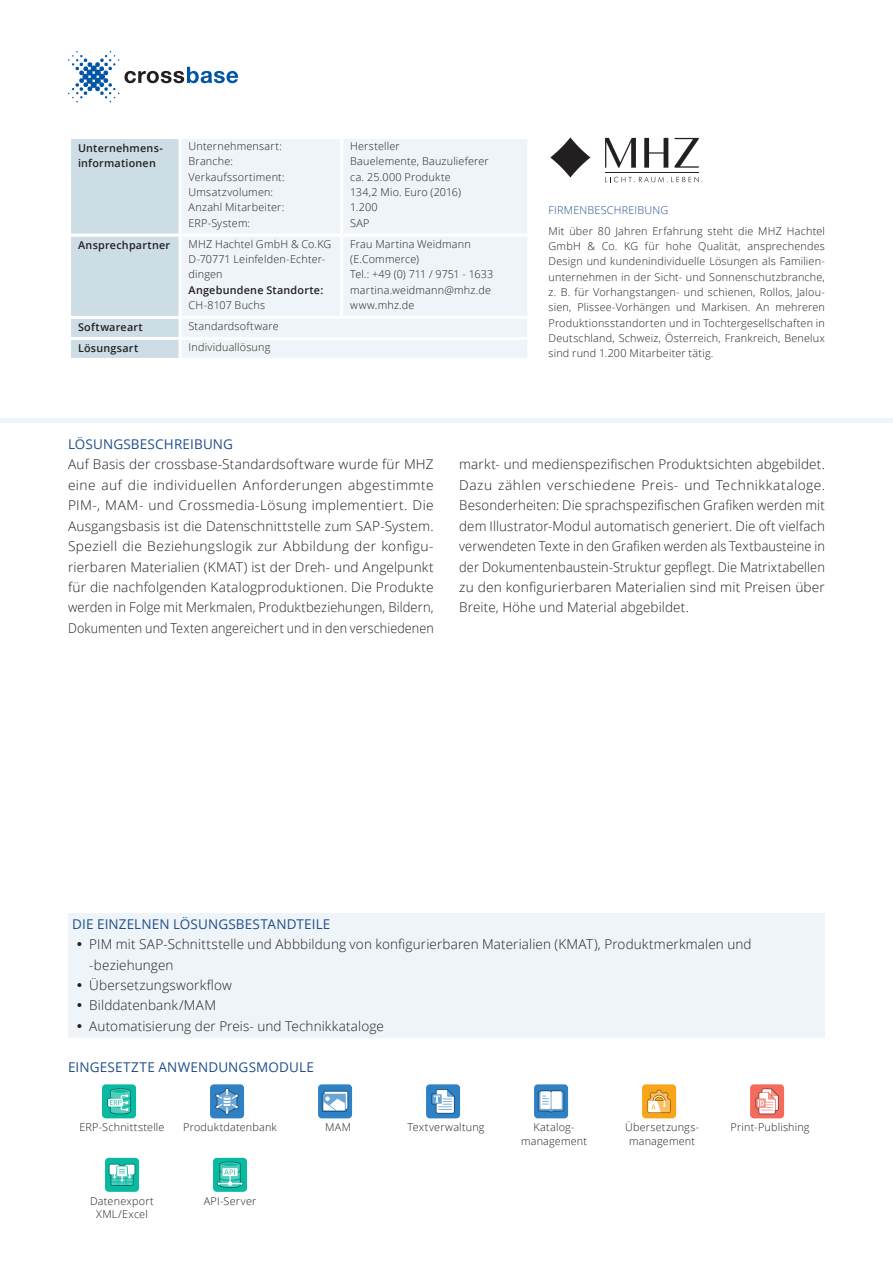
<style>
.page{position:relative;width:893px;height:1263px;background:#fff}
.page>*{position:absolute;margin:0;border:0;box-sizing:border-box;transform-origin:0 0}
.t1{font:300 13.5px/20.4px "Open Sans";letter-spacing:.01em;color:#231f20;text-align:justify}
.t2{font:13.5px "Open Sans";letter-spacing:.01em;color:#22508b}
.t3{font:300 10.8px/15.3px "Open Sans";letter-spacing:.02em;color:#231f20}
.t4{font:600 10.8px/15.3px "Open Sans";letter-spacing:.02em;color:#231f20}
.t5{font:300 10.8px "Open Sans";letter-spacing:.02em;color:#22508b}
</style>
<div class="page">
<div style="left:0;top:418px;width:893px;height:5px;background:#eef4f7"></div>
<svg style="left:68px;top:51px;width:170px;height:51px"></svg>
<hr style="left:605px;top:172px;width:94px;height:1px;background:#231f20">
<svg style="left:605px;top:138px;width:31px;height:30px"></svg>
<svg style="left:644px;top:138px;width:24px;height:30px"></svg>
<svg style="left:675px;top:138px;width:24px;height:30px"></svg>
<svg style="left:550px;top:137px;width:40px;height:41px"></svg>
<svg style="left:605px;top:177px;width:97px;height:5px"></svg>
<div style="left:71px;top:139px;width:108px;height:219px;background:#cddde6"></div>
<div style="left:182px;top:139px;width:345px;height:219px;background:#eef4f7"></div>
<hr style="left:68px;top:316px;width:112px;height:3px;background:#fff">
<hr style="left:68px;top:337px;width:112px;height:3px;background:#fff">
<hr style="left:68px;top:234px;width:112px;height:3px;background:#fff">
<hr style="left:180px;top:234px;width:162px;height:3px;background:#fff">
<hr style="left:342px;top:234px;width:188px;height:3px;background:#fff">
<hr style="left:340px;top:139px;width:3px;height:95px;background:#fff">
<hr style="left:340px;top:237px;width:3px;height:79px;background:#fff">
<hr style="left:180px;top:316px;width:162px;height:3px;background:#fff">
<hr style="left:342px;top:316px;width:188px;height:3px;background:#fff">
<hr style="left:180px;top:337px;width:162px;height:3px;background:#fff">
<hr style="left:342px;top:337px;width:188px;height:3px;background:#fff">
<div style="left:102px;top:1084px;width:34px;height:34px;background:#09b9a0;border-radius:4px"></div>
<svg style="left:107px;top:1088px;width:24px;height:26px"></svg>
<div style="left:210px;top:1084px;width:34px;height:34px;background:#2e81c4;border-radius:4px"></div>
<svg style="left:215px;top:1088px;width:24px;height:27px"></svg>
<div style="left:318px;top:1084px;width:34px;height:34px;background:#2e81c4;border-radius:4px"></div>
<svg style="left:322px;top:1091px;width:26px;height:21px"></svg>
<div style="left:426px;top:1084px;width:34px;height:34px;background:#2e81c4;border-radius:4px"></div>
<svg style="left:431px;top:1089px;width:24px;height:25px"></svg>
<div style="left:534px;top:1084px;width:34px;height:34px;background:#2e81c4;border-radius:4px"></div>
<svg style="left:538px;top:1090px;width:26px;height:22px"></svg>
<div style="left:642px;top:1084px;width:34px;height:34px;background:#f9a51b;border-radius:4px"></div>
<svg style="left:647px;top:1090px;width:24px;height:23px"></svg>
<div style="left:750px;top:1084px;width:34px;height:34px;background:#f26b5c;border-radius:4px"></div>
<svg style="left:755px;top:1088px;width:24px;height:26px"></svg>
<div style="left:105px;top:1158px;width:34px;height:34px;background:#09b9a0;border-radius:4px"></div>
<svg style="left:109px;top:1164px;width:26px;height:22px"></svg>
<div style="left:213px;top:1158px;width:34px;height:34px;background:#09b9a0;border-radius:4px"></div>
<svg style="left:217px;top:1161px;width:26px;height:27px"></svg>
<div style="left:68px;top:913px;width:757px;height:124px;background:#eef4f7"></div>
<p class="t4" style="left:78px;top:140px;width:86px">Unternehmens&shy;informationen</p>
<p class="t3" style="left:189px;top:138px;width:98px">Unternehmensart:<br>Branche:<br>Verkaufssortiment:<br>Umsatzvolumen:<br>Anzahl Mitarbeiter:<br>ERP-System:</p>
<p class="t3" style="left:350px;top:138px;width:140px">Hersteller<br>Bauelemente, Bauzulieferer ca. 25.000 Produkte<br>134,2 Mio. Euro (2016)<br>1.200<br>SAP</p>
<p class="t4" style="left:78px;top:237px;width:94px">Ansprechpartner</p>
<p class="t3" style="left:189px;top:236px;width:144px">MHZ Hachtel GmbH &amp; Co.KG<br>D-70771 Leinfelden-Echter&shy;dingen</p>
<p class="t4" style="left:189px;top:282px;width:136px">Angebundene Standorte:</p>
<p class="t3" style="left:189px;top:297px;width:78px">CH-8107 Buchs</p>
<p class="t3" style="left:350px;top:236px;width:145px">Frau Martina Weidmann (E.Commerce)<br>Tel.: +49 (0) 711 / 9751 - 1633 martina.weidmann@mhz.de www.mhz.de</p>
<p class="t4" style="left:78px;top:320px;width:66px">Softwareart</p>
<p class="t3" style="left:189px;top:318px;width:92px">Standardsoftware</p>
<p class="t4" style="left:78px;top:341px;width:62px">Lösungsart</p>
<p class="t3" style="left:189px;top:339px;width:83px">Individuallösung</p>
<p class="t2" style="left:68px;top:435px;width:167px">LÖSUNGSBESCHREIBUNG</p>
<p class="t5" style="left:549px;top:203px;width:121px">FIRMENBESCHREIBUNG</p>
<p class="t3" style="left:549px;top:223px;width:278px;text-align:justify">Mit über 80 Jahren Erfahrung steht die MHZ Hachtel GmbH &amp; Co. KG für hohe Qualität, ansprechendes Design und kundenindividuelle Lösungen als Familien&shy;unternehmen in der Sicht- und Sonnenschutzbranche, z. B. für Vorhangstangen- und schienen, Rollos, Jalou&shy;sien, Plissee-Vorhängen und Markisen. An mehreren Produktionsstandorten und in Tochtergesellschaften in Deutschland, Schweiz, Österreich, Frankreich, Benelux sind rund 1.200 Mitarbeiter tätig.</p>
<p class="t1" style="left:68px;top:454px;width:367px">Auf Basis der crossbase-Standardsoftware wurde für MHZ eine auf die individuellen Anforderungen abgestimmte PIM-, MAM- und Crossmedia-Lösung implementiert. Die Ausgangsbasis ist die Datenschnittstelle zum SAP-System.<br>Speziell die Beziehungslogik zur Abbildung der konfigu&shy;rierbaren Materialien (KMAT) ist der Dreh- und Angelpunkt für die nachfolgenden Katalogproduktionen. Die Produkte werden in Folge mit Merkmalen, Produktbeziehungen, Bildern, Dokumenten und Texten angereichert und in den verschiedenen</p>
<p class="t1" style="left:459px;top:454px;width:367px">markt- und medienspezifischen Produktsichten abgebildet.<br>Dazu zählen verschiedene Preis- und Technikkataloge.<br>Besonderheiten: Die sprachspezifischen Grafiken werden mit dem Illustrator-Modul automatisch generiert. Die oft vielfach verwendeten Texte in den Grafiken werden als Textbausteine in der Dokumentenbaustein-Struktur gepflegt. Die Matrixtabellen zu den konfigurierbaren Materialien sind mit Preisen über Breite, Höhe und Material abgebildet.</p>
<p class="t2" style="left:72px;top:914px;width:260px">DIE EINZELNEN LÖSUNGSBESTANDTEILE</p>
<p class="t1" style="left:89px;top:934px;width:664px;text-align:left">PIM mit SAP-Schnittstelle und Abbbildung von konfigurierbaren Materialien (KMAT), Produktmerkmalen und -beziehungen<br>Übersetzungsworkflow<br>Bilddatenbank/MAM<br>Automatisierung der Preis- und Technikkataloge</p>
<p class="t2" style="left:68px;top:1057px;width:247px">EINGESETZTE ANWENDUNGSMODULE</p>
<p class="t3" style="left:80px;top:1119px;width:87px">ERP-Schnittstelle</p>
<p class="t3" style="left:183px;top:1119px;width:95px">Produktdatenbank</p>
<p class="t3" style="left:325px;top:1119px;width:27px">MAM</p>
<p class="t3" style="left:408px;top:1119px;width:79px">Textverwaltung</p>
<p class="t3" style="left:521px;top:1120px;width:68px;line-height:13.5px;text-align:center">Katalog&shy;management</p>
<p class="t3" style="left:625px;top:1120px;width:75px;line-height:13.5px;text-align:center">Übersetzungs&shy;management</p>
<p class="t3" style="left:731px;top:1119px;width:80px">Print-Publishing</p>
<p class="t3" style="left:90px;top:1193px;width:65px;line-height:13.5px;text-align:center">Datenexport<br>XML/Excel</p>
<p class="t3" style="left:204px;top:1193px;width:54px">API-Server</p>
</div>
